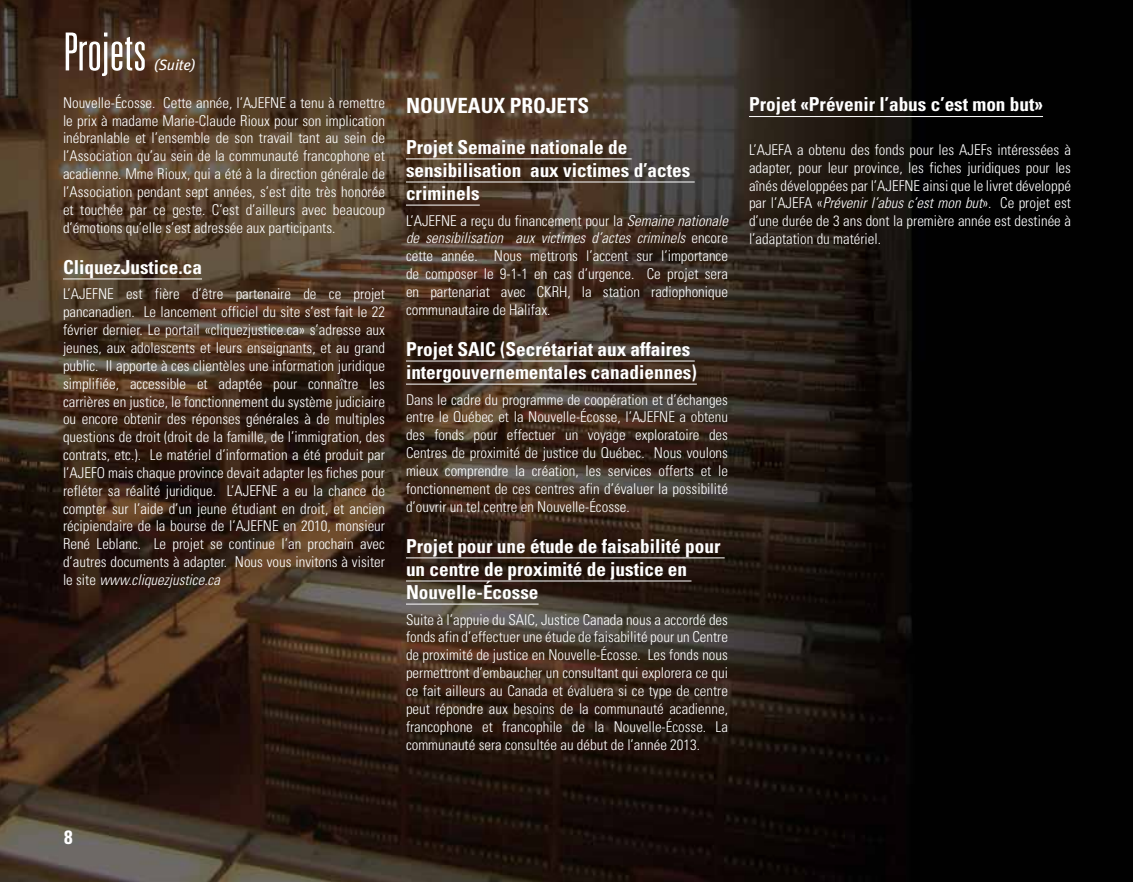
<style>
.page{position:relative;width:1134px;height:882px;background:#fff}
.page>*{position:absolute;margin:0;border:0;box-sizing:border-box;transform-origin:0 0}
.t1{font:300 ultra-condensed 52.5px "Univers LT";color:#fff}
.t2{font:700 condensed 21px "Univers LT";color:#fff}
.t3{font:700 condensed 19.25px/23.1px "Univers LT";color:#fff}
.t4{font:300 condensed 14.88px/17.8px "Univers LT";color:#fff;text-align:justify}
.t5{font:italic 14.88px "Meta Book LF";letter-spacing:-.005em;color:#fff}
.s1{font-style:italic}
</style>
<div class="page">
<img style="left:0;top:0;width:1133px;height:882px">
<hr style="left:63px;top:278px;width:139px;height:1px;background:#fff">
<hr style="left:406px;top:158px;width:226px;height:1px;background:#fff">
<hr style="left:406px;top:182px;width:289px;height:1px;background:#fff">
<hr style="left:406px;top:205px;width:74px;height:1px;background:#fff">
<hr style="left:406px;top:361px;width:289px;height:1px;background:#fff">
<hr style="left:406px;top:384px;width:291px;height:1px;background:#fff">
<hr style="left:406px;top:557px;width:319px;height:1px;background:#fff">
<hr style="left:406px;top:581px;width:286px;height:1px;background:#fff">
<hr style="left:406px;top:604px;width:133px;height:1px;background:#fff">
<hr style="left:749px;top:116px;width:294px;height:1px;background:#fff">
<h1 class="t1" style="left:63px;top:24px;width:85px">Projets</h1>
<p class="t5" style="left:154px;top:57px;width:43px">(Suite)</p>
<p class="t4" style="left:63px;top:94px;width:324px">Nouvelle-Écosse. Cette année, l’AJEFNE a tenu à remettre le prix à madame Marie-Claude Rioux pour son implication inébranlable et l’ensemble de son travail tant au sein de l’Association qu’au sein de la communauté francophone et acadienne. Mme Rioux, qui a été à la direction générale de l’Association pendant sept années, s’est dite très honorée et touchée par ce geste. C’est d’ailleurs avec beaucoup d’émotions qu’elle s’est adressée aux participants.</p>
<p class="t3" style="left:63px;top:255px;width:141px">CliquezJustice.ca</p>
<p class="t4" style="left:63px;top:285px;width:324px">L’AJEFNE est fière d’être partenaire de ce projet pancanadien. Le lancement officiel du site s’est fait le 22 février dernier. Le portail «cliquezjustice.ca» s’adresse aux jeunes, aux adolescents et leurs enseignants, et au grand public. Il apporte à ces clientèles une information juridique simplifiée, accessible et adaptée pour connaître les carrières en justice, le fonctionnement du système judiciaire ou encore obtenir des réponses générales à de multiples questions de droit (droit de la famille, de l’immigration, des contrats, etc.). Le matériel d’information a été produit par l’AJEFO mais chaque province devait adapter les fiches pour refléter sa réalité juridique. L’AJEFNE a eu la chance de compter sur l’aide d’un jeune étudiant en droit, et ancien récipiendaire de la bourse de l’AJEFNE en 2010, monsieur René Leblanc. Le projet se continue l’an prochain avec d’autres documents à adapter. Nous vous invitons à visiter le site <span class="s1">www.cliquezjustice.ca</span></p>
<h2 class="t2" style="left:406px;top:92px;width:185px">NOUVEAUX PROJETS</h2>
<p class="t3" style="left:406px;top:135px;width:286px">Projet Semaine nationale de sensibilisation aux victimes d’actes criminels</p>
<p class="t4" style="left:406px;top:211px;width:324px">L’AJEFNE a reçu du financement pour la <span class="s1">Semaine nationale de sensibilisation aux victimes d’actes criminels</span> encore cette année. Nous mettrons l’accent sur l’importance de composer le 9-1-1 en cas d’urgence. Ce projet sera en partenariat avec CKRH, la station radiophonique communautaire de Halifax.</p>
<p class="t3" style="left:406px;top:337px;width:292px">Projet SAIC (Secrétariat aux affaires intergouvernementales canadiennes)</p>
<p class="t4" style="left:406px;top:390px;width:324px">Dans le cadre du programme de coopération et d’échanges entre le Québec et la Nouvelle-Écosse, l’AJEFNE a obtenu des fonds pour effectuer un voyage exploratoire des Centres de proximité de justice du Québec. Nous voulons mieux comprendre la création, les services offerts et le fonctionnement de ces centres afin d’évaluer la possibilité d’ouvrir un tel centre en Nouvelle-Écosse.</p>
<p class="t3" style="left:406px;top:534px;width:316px">Projet pour une étude de faisabilité pour un centre de proximité de justice en<br>Nouvelle-Écosse</p>
<p class="t4" style="left:406px;top:610px;width:324px">Suite à l’appuie du SAIC, Justice Canada nous a accordé des fonds afin d’effectuer une étude de faisabilité pour un Centre de proximité de justice en Nouvelle-Écosse. Les fonds nous permettront d’embaucher un consultant qui explorera ce qui ce fait ailleurs au Canada et évaluera si ce type de centre peut répondre aux besoins de la communauté acadienne, francophone et francophile de la Nouvelle-Écosse. La communauté sera consultée au début de l’année 2013.</p>
<p class="t3" style="left:749px;top:93px;width:296px">Projet «Prévenir l’abus c’est mon but»</p>
<p class="t4" style="left:749px;top:141px;width:324px">L’AJEFA a obtenu des fonds pour les AJEFs intéressées à adapter, pour leur province, les fiches juridiques pour les aînés développées par l’AJEFNE ainsi que le livret développé par l’AJEFA «<span class="s1">Prévenir l’abus c’est mon but</span>». Ce projet est d’une durée de 3 ans dont la première année est destinée à l’adaptation du matériel.</p>
<p class="t3" style="left:64px;top:826px;width:10px">8</p>
</div>
